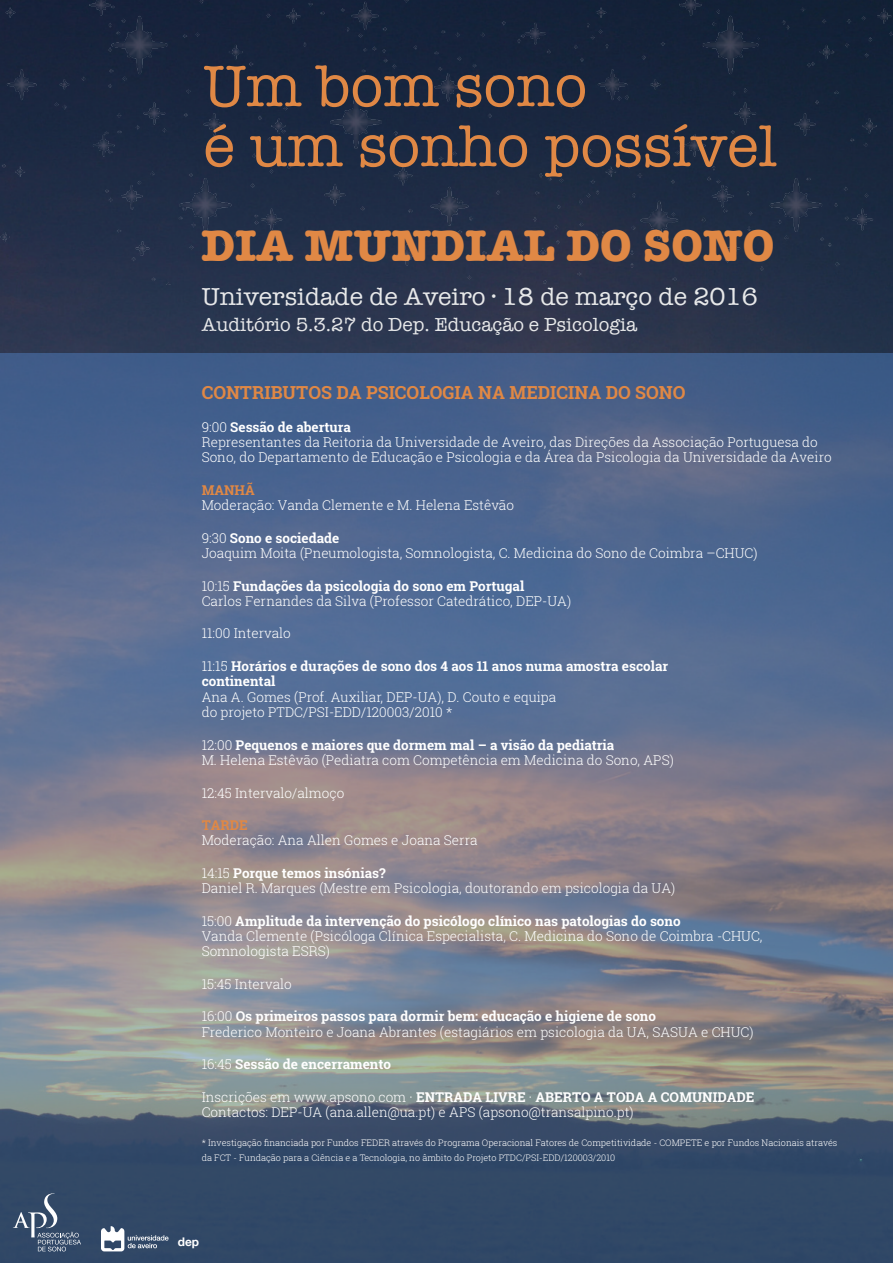
<style>
.page{position:relative;width:893px;height:1263px;background:#2b354d}
.page>*{position:absolute;margin:0;border:0;box-sizing:border-box;transform-origin:0 0}
.t1{font:60px/60px "American Typewriter";color:#e08845}
.t2{font:700 45.6px "American Typewriter";color:#e08845}
.t3{font:25.35px "American Typewriter";color:#e7e8e9}
.t4{font:19.5px "American Typewriter";color:#e7e8e9}
.t5{font:700 18px "Roboto Slab";color:#e08845}
.t6{font:300 13.5px/15.5px "Roboto Slab";color:#fff}
.t7{font:700 13.5px/15.5px "Roboto Slab";color:#fff}
.t8{font:700 13.5px "Roboto Slab";color:#e08845}
.t9{font:700 11.85px "Helvetica Neue";color:#fff}
.t10{font:300 9px/15.3px "Roboto Slab";color:#fff}
.s1{font-weight:700}
.s2{font-weight:300}
</style>
<div class="page">
<img style="left:0;top:0;width:893px;height:285px">
<div style="left:0;top:353px;width:893px;height:910px;background:#507fc0;opacity:.5"></div>
<svg style="left:13px;top:1193px;width:68px;height:58px;background:#4b5f79"></svg>
<svg style="left:101px;top:1226px;width:68px;height:25px;background:#6f7f94"></svg>
<h1 class="t1" style="left:203px;top:61px;width:575px">Um bom sono<br>é um sonho possível</h1>
<h2 class="t2" style="left:201px;top:230px;width:575px">DIA MUNDIAL DO SONO</h2>
<h3 class="t3" style="left:202px;top:287px;width:557px">Universidade de Aveiro · 18 de março de 2016</h3>
<h3 class="t4" style="left:202px;top:318px;width:437px">Auditório 5.3.27 do Dep. Educação e Psicologia</h3>
<h3 class="t5" style="left:202px;top:380px;width:485px">CONTRIBUTOS DA PSICOLOGIA NA MEDICINA DO SONO</h3>
<p class="t6" style="left:202px;top:419px;width:631px">9:00 <span class="s1">Sessão de abertura<br></span>Representantes da Reitoria da Universidade de Aveiro, das Direções da Associação Portuguesa do<br>Sono, do Departamento de Educação e Psicologia e da Área da Psicologia da Universidade da Aveiro</p>
<p class="t8" style="left:202px;top:481px;width:55px">MANHÃ</p>
<p class="t6" style="left:202px;top:497px;width:314px">Moderação: Vanda Clemente e M. Helena Estêvão</p>
<p class="t6" style="left:202px;top:530px;width:557px">9:30 <span class="s1">Sono e sociedade<br></span>Joaquim Moita (Pneumologista, Somnologista, C. Medicina do Sono de Coimbra –CHUC)</p>
<p class="t6" style="left:202px;top:578px;width:371px">10:15 <span class="s1">Fundações da psicologia do sono em Portugal<br></span>Carlos Fernandes da Silva (Professor Catedrático, DEP-UA)</p>
<p class="t6" style="left:202px;top:625px;width:91px">11:00 Intervalo</p>
<p class="t7" style="left:202px;top:658px;width:468px"><span class="s2">11:15</span> Horários e durações de sono dos 4 aos 11 anos numa amostra escolar continental</p>
<p class="t6" style="left:202px;top:689px;width:356px">Ana A. Gomes (Prof. Auxiliar, DEP-UA), D. Couto e equipa do projeto PTDC/PSI-EDD/120003/2010 *</p>
<p class="t6" style="left:202px;top:737px;width:474px">12:00 <span class="s1">Pequenos e maiores que dormem mal – a visão da pediatria<br></span>M. Helena Estêvão (Pediatra com Competência em Medicina do Sono, APS)</p>
<p class="t6" style="left:202px;top:785px;width:144px">12:45 Intervalo/almoço</p>
<p class="t8" style="left:202px;top:815px;width:47px">TARDE</p>
<p class="t6" style="left:202px;top:832px;width:277px">Moderação: Ana Allen Gomes e Joana Serra</p>
<p class="t6" style="left:202px;top:865px;width:475px">14:15 <span class="s1">Porque temos insónias?<br></span>Daniel R. Marques (Mestre em Psicologia, doutorando em psicologia da UA)</p>
<p class="t6" style="left:202px;top:912px;width:562px">15:00 <span class="s1">Amplitude da intervenção do psicólogo clínico nas patologias do sono<br></span>Vanda Clemente (Psicóloga Clínica Especialista, C. Medicina do Sono de Coimbra -CHUC,<br>Somnologista ESRS)</p>
<p class="t6" style="left:202px;top:976px;width:92px">15:45 Intervalo</p>
<p class="t6" style="left:202px;top:1008px;width:553px">16:00 <span class="s1">Os primeiros passos para dormir bem: educação e higiene de sono<br></span>Frederico Monteiro e Joana Abrantes (estagiários em psicologia da UA, SASUA e CHUC)</p>
<p class="t7" style="left:202px;top:1056px;width:191px"><span class="s2">16:45</span> Sessão de encerramento</p>
<p class="t6" style="left:202px;top:1089px;width:554px">Inscrições em www.apsono.com · <span class="s1">ENTRADA LIVRE</span> · <span class="s1">ABERTO A TODA A COMUNIDADE<br></span>Contactos: DEP-UA (ana.allen@ua.pt) e APS (apsono@transalpino.pt)</p>
<p class="t10" style="left:202px;top:1135px;width:637px">* Investigação financiada por Fundos FEDER através do Programa Operacional Fatores de Competitividade - COMPETE e por Fundos Nacionais através da FCT - Fundação para a Ciência e a Tecnologia, no âmbito do Projeto PTDC/PSI-EDD/120003/2010</p>
<p class="t9" style="left:178px;top:1234px;width:23px">dep</p>
</div>
